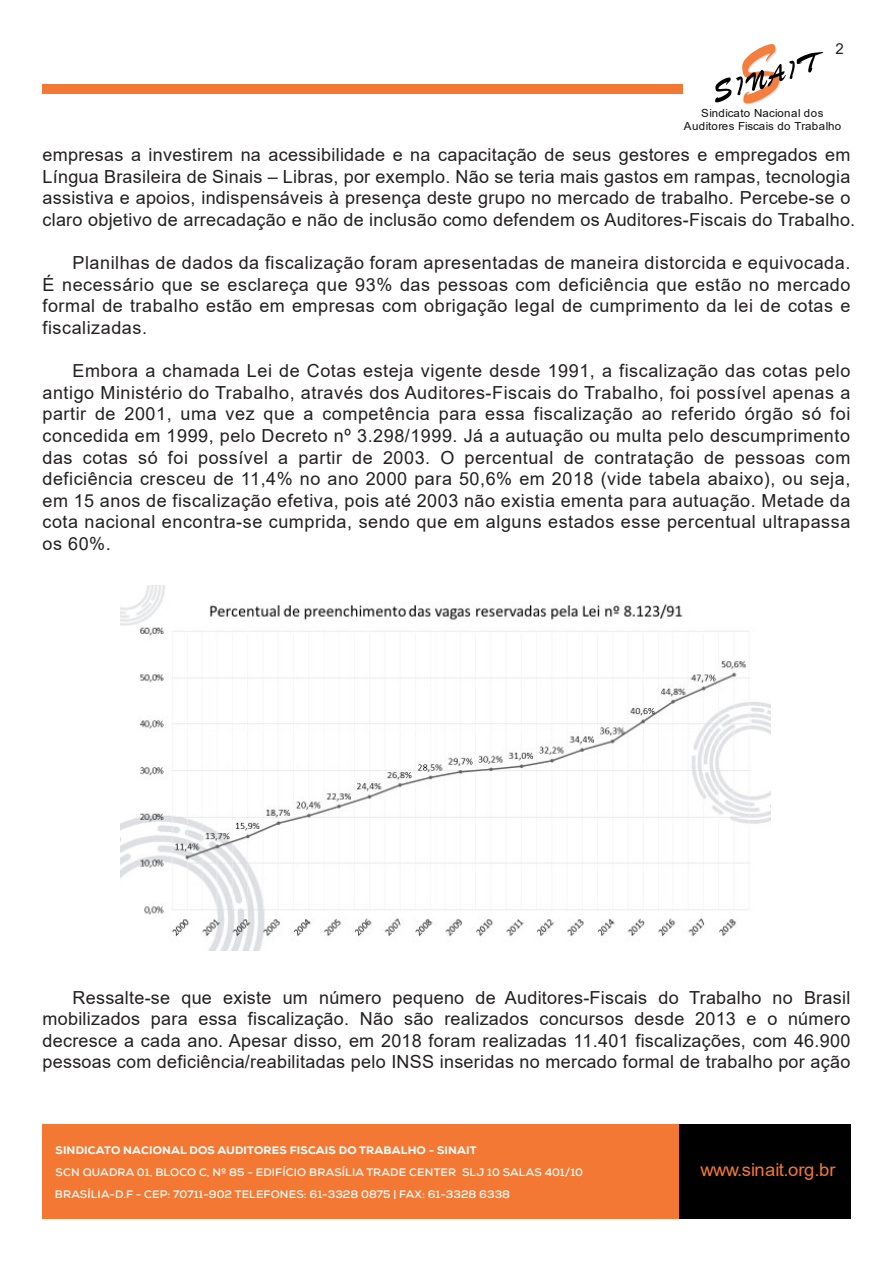
<style>
.page{position:relative;width:893px;height:1263px;background:#fff}
.page>*{position:absolute;margin:0;border:0;box-sizing:border-box;transform-origin:0 0}
.t1{font:18px/21.6px "Arial";letter-spacing:.015em;color:#231f20;text-align:justify}
.t2{font:17.85px "Arial";letter-spacing:-.01em;color:#f37834}
.t3{font:15px "Arial";color:#231f20}
.t4{font:11.1px/13.4px "Arial";letter-spacing:.035em;color:#0e0d0f;text-align:center}
.t5{font:700 10.8px/22.8px "Nexa";letter-spacing:.015em;color:#fff}
.t6{font:800 10.8px "Nexa";letter-spacing:.015em;color:#fff}
</style>
<div class="page">
<div style="left:43px;top:1124px;width:807px;height:94px;background:#f37834"></div>
<div style="left:679px;top:1124px;width:171px;height:94px;background:#000001"></div>
<div style="left:43px;top:84px;width:640px;height:10px;background:#f37834"></div>
<svg style="left:715px;top:44px;width:109px;height:61px"></svg>
<img style="left:121px;top:585px;width:649px;height:366px">
<p class="t3" style="left:835px;top:39px;width:10px">2</p>
<p class="t4" style="left:684px;top:106px;width:159px">Sindicato Nacional dos<br>Auditores Fiscais do Trabalho</p>
<p class="t1" style="left:43px;top:144px;width:814px;text-align:left">empresas a investirem na acessibilidade e na capacitação de seus gestores e empregados em Língua Brasileira de Sinais – Libras, por exemplo. Não se teria mais gastos em rampas, tecnologia assistiva e apoios, indispensáveis à presença deste grupo no mercado de trabalho. Percebe-se o claro objetivo de arrecadação e não de inclusão como defendem os Auditores-Fiscais do Trabalho.</p>
<p class="t1" style="left:43px;top:252px;width:809px;text-indent:30px">Planilhas de dados da fiscalização foram apresentadas de maneira distorcida e equivocada.<br>É necessário que se esclareça que 93% das pessoas com deficiência que estão no mercado formal de trabalho estão em empresas com obrigação legal de cumprimento da lei de cotas e fiscalizadas.</p>
<p class="t1" style="left:43px;top:360px;width:809px;text-indent:30px">Embora a chamada Lei de Cotas esteja vigente desde 1991, a fiscalização das cotas pelo antigo Ministério do Trabalho, através dos Auditores-Fiscais do Trabalho, foi possível apenas a partir de 2001, uma vez que a competência para essa fiscalização ao referido órgão só foi concedida em 1999, pelo Decreto nº 3.298/1999. Já a autuação ou multa pelo descumprimento das cotas só foi possível a partir de 2003. O percentual de contratação de pessoas com deficiência cresceu de 11,4% no ano 2000 para 50,6% em 2018 (vide tabela abaixo), ou seja, em 15 anos de fiscalização efetiva, pois até 2003 não existia ementa para autuação. Metade da cota nacional encontra-se cumprida, sendo que em alguns estados esse percentual ultrapassa os 60%.</p>
<p class="t1" style="left:43px;top:986px;width:809px;text-indent:30px">Ressalte-se que existe um número pequeno de Auditores-Fiscais do Trabalho no Brasil mobilizados para essa fiscalização. Não são realizados concursos desde 2013 e o número decresce a cada ano. Apesar disso, em 2018 foram realizadas 11.401 fiscalizações, com 46.900 pessoas com deficiência/reabilitadas pelo INSS inseridas no mercado formal de trabalho por ação</p>
<p class="t6" style="left:56px;top:1143px;width:423px">SINDICATO NACIONAL DOS AUDITORES FISCAIS DO TRABALHO - SINAIT</p>
<p class="t5" style="left:55px;top:1160px;width:530px">SCN QUADRA 01, BLOCO C, Nº 85 - EDIFÍCIO BRASÍLIA TRADE CENTER SLJ 10 SALAS 401/10<br>BRASÍLIA-D.F - CEP: 70711-902 TELEFONES: 61-3328 0875 | FAX: 61-3328 6338</p>
<p class="t2" style="left:700px;top:1157px;width:137px">www.sinait.org.br</p>
</div>
